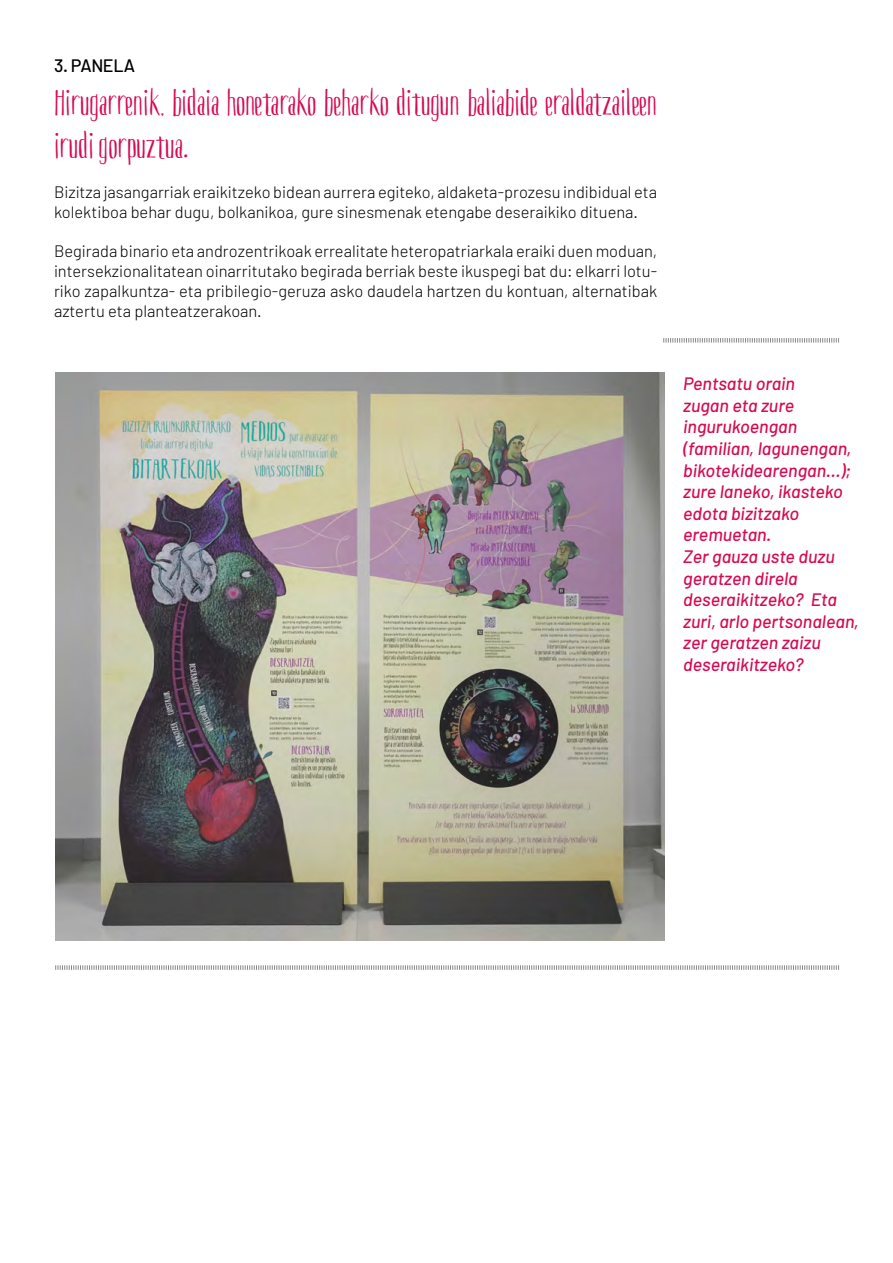
<style>
.page{position:relative;width:893px;height:1263px;background:#fff}
.page>*{position:absolute;margin:0;border:0;box-sizing:border-box;transform-origin:0 0}
.t1{font:36px/43.2px "Boho Sans";color:#d60b52}
.t2{font:italic 500 18px/21.6px "Barlow";color:#d60b52}
.t3{font:500 18px "Barlow";letter-spacing:-.02em;color:#000}
.t4{font:300 16.5px/19.8px "Barlow";color:#000}
</style>
<div class="page">
<img style="left:55px;top:372px;width:610px;height:568px">
<svg style="left:663px;top:338px;width:176px;height:5px"></svg>
<svg style="left:55px;top:965px;width:784px;height:5px"></svg>
<p class="t3" style="left:54px;top:54px;width:83px">3. PANELA</p>
<h1 class="t1" style="left:54px;top:81px;width:605px">Hirugarrenik, bidaia honetarako beharko ditugun baliabide eraldatzaileen irudi gorpuztua.</h1>
<p class="t4" style="left:54px;top:182px;width:604px">Bizitza jasangarriak eraikitzeko bidean aurrera egiteko, aldaketa-prozesu indibidual eta kolektiboa behar dugu, bolkanikoa, gure sinesmenak etengabe deseraikiko dituena.</p>
<p class="t4" style="left:54px;top:241px;width:605px;text-align:justify">Begirada binario eta androzentrikoak errealitate heteropatriarkala eraiki duen moduan, intersekzionalitatean oinarritutako begirada berriak beste ikuspegi bat du: elkarri lotu&shy;riko zapalkuntza- eta pribilegio-geruza asko daudela hartzen du kontuan, alternatibak aztertu eta planteatzerakoan.</p>
<p class="t2" style="left:683px;top:372px;width:177px">Pentsatu orain<br>zugan eta zure ingurukoengan (familian, lagunengan, bikotekidearengan…); zure laneko, ikasteko edota bizitzako eremuetan.<br>Zer gauza uste duzu geratzen direla deseraikitzeko? Eta zuri, arlo pertsonalean, zer geratzen zaizu deseraikitzeko?</p>
</div>
